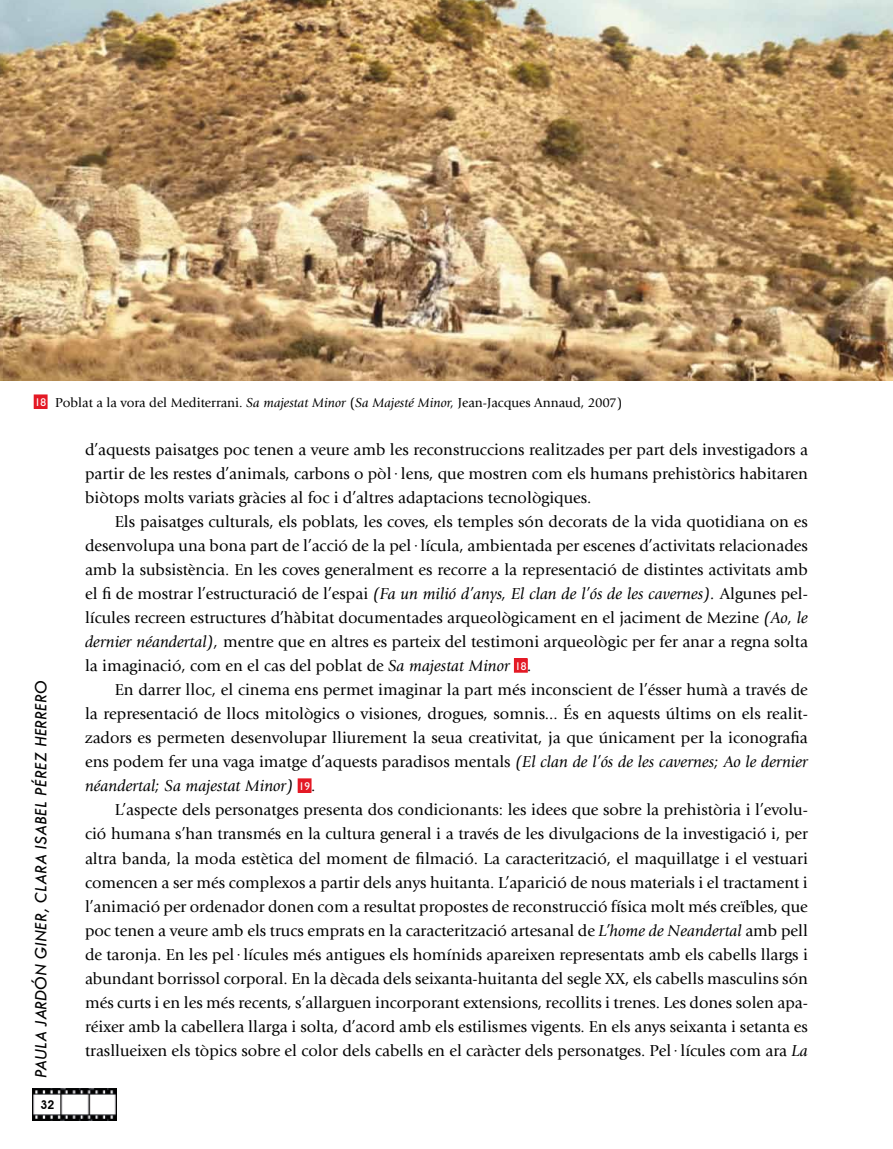
<style>
.page{position:relative;width:893px;height:1149px;background:#fff}
.page>*{position:absolute;margin:0;border:0;box-sizing:border-box;transform-origin:0 0}
.t1{font:italic 18px "Tw Cen";color:#000}
.t2{font:16.5px/24px "Giovanni";color:#000;text-align:justify}
.t3{font:13.5px "Giovanni";color:#000}
.t4{font:600 12px "Avant Garde IT Cby BT";color:#000}
.s1{font-family:"Humanist 521 BT";font-size:11.25px;color:#fff}
.s2{font-style:italic}
</style>
<div class="page">
<img style="left:33px;top:1088px;width:84px;height:32px">
<svg style="left:38px;top:1096px;width:20px;height:16px"></svg>
<div style="left:514px;top:658px;width:13px;height:14px;background:#e41925"></div>
<div style="left:298px;top:778px;width:13px;height:14px;background:#e41925"></div>
<div style="left:298px;top:778px;width:13px;height:14px;border:1px solid #e41925"></div>
<img style="left:0;top:0;width:893px;height:380px">
<div style="left:34px;top:395px;width:13px;height:13px;background:#e41925"></div>
<div style="left:34px;top:394px;width:13px;height:14px;border:1px solid #e41925"></div>
<p class="t3" style="left:35px;top:395px;width:589px"><span class="s1">18</span> Poblat a la vora del Mediterrani. <span class="s2">Sa majestat Minor</span> (<span class="s2">Sa Majesté Minor,</span> Jean-Jacques Annaud, 2007)</p>
<p class="t1" style="left:30px;top:1077px;width:399px;rotate:-90deg">Paula Jardón Giner, Clara Isabel Pérez Herrero</p>
<p class="t4" style="left:40px;top:1097px;width:15px">32</p>
<p class="t2" style="left:85px;top:438px;width:724px">d’aquests paisatges poc tenen a veure amb les reconstruccions realitzades per part dels investigadors a partir de les restes d’animals, carbons o pòl·lens, que mostren com els humans prehistòrics habitaren biòtops molts variats gràcies al foc i d’altres adaptacions tecnològiques.</p>
<p class="t2" style="left:85px;top:510px;width:724px;text-indent:30px">Els paisatges culturals, els poblats, les coves, els temples són decorats de la vida quotidiana on es desenvolupa una bona part de l’acció de la pel·lícula, ambientada per escenes d’activitats relacionades amb la subsistència. En les coves generalment es recorre a la representació de distintes activitats amb el fi de mostrar l’estructuració de l’espai <span class="s2">(Fa un milió d’anys, El clan de l’ós de les cavernes).</span> Algunes pel· lícules recreen estructures d’hàbitat documentades arqueològicament en el jaciment de Mezine <span class="s2">(Ao, le dernier néandertal),</span> mentre que en altres es parteix del testimoni arqueològic per fer anar a regna solta la imaginació, com en el cas del poblat de <span class="s2">Sa majestat Minor</span> <span class="s1">18</span><span class="s2">.</span></p>
<p class="t2" style="left:85px;top:678px;width:724px;text-indent:30px">En darrer lloc, el cinema ens permet imaginar la part més inconscient de l’ésser humà a través de la representació de llocs mitològics o visiones, drogues, somnis... És en aquests últims on els realit&shy;zadors es permeten desenvolupar lliurement la seua creativitat, ja que únicament per la iconografia ens podem fer una vaga imatge d’aquests paradisos mentals <span class="s2">(El clan de l’ós de les cavernes; Ao le dernier néandertal; Sa majestat Minor)</span> <span class="s1">19</span>.</p>
<p class="t2" style="left:85px;top:798px;width:724px;text-indent:30px">L’aspecte dels personatges presenta dos condicionants: les idees que sobre la prehistòria i l’evolu&shy;ció humana s’han transmés en la cultura general i a través de les divulgacions de la investigació i, per altra banda, la moda estètica del moment de filmació. La caracterització, el maquillatge i el vestuari comencen a ser més complexos a partir dels anys huitanta. L’aparició de nous materials i el tractament i l’animació per ordenador donen com a resultat propostes de reconstrucció física molt més creïbles, que poc tenen a veure amb els trucs emprats en la caracterització artesanal de <span class="s2">L’home de Neandertal</span> amb pell de taronja. En les pel·lícules més antigues els homínids apareixen representats amb els cabells llargs i abundant borrissol corporal. En la dècada dels seixanta-huitanta del segle XX, els cabells masculins són més curts i en les més recents, s’allarguen incorporant extensions, recollits i trenes. Les dones solen apa&shy;réixer amb la cabellera llarga i solta, d’acord amb els estilismes vigents. En els anys seixanta i setanta es trasllueixen els tòpics sobre el color dels cabells en el caràcter dels personatges. Pel·lícules com ara <span class="s2">La</span></p>
</div>
